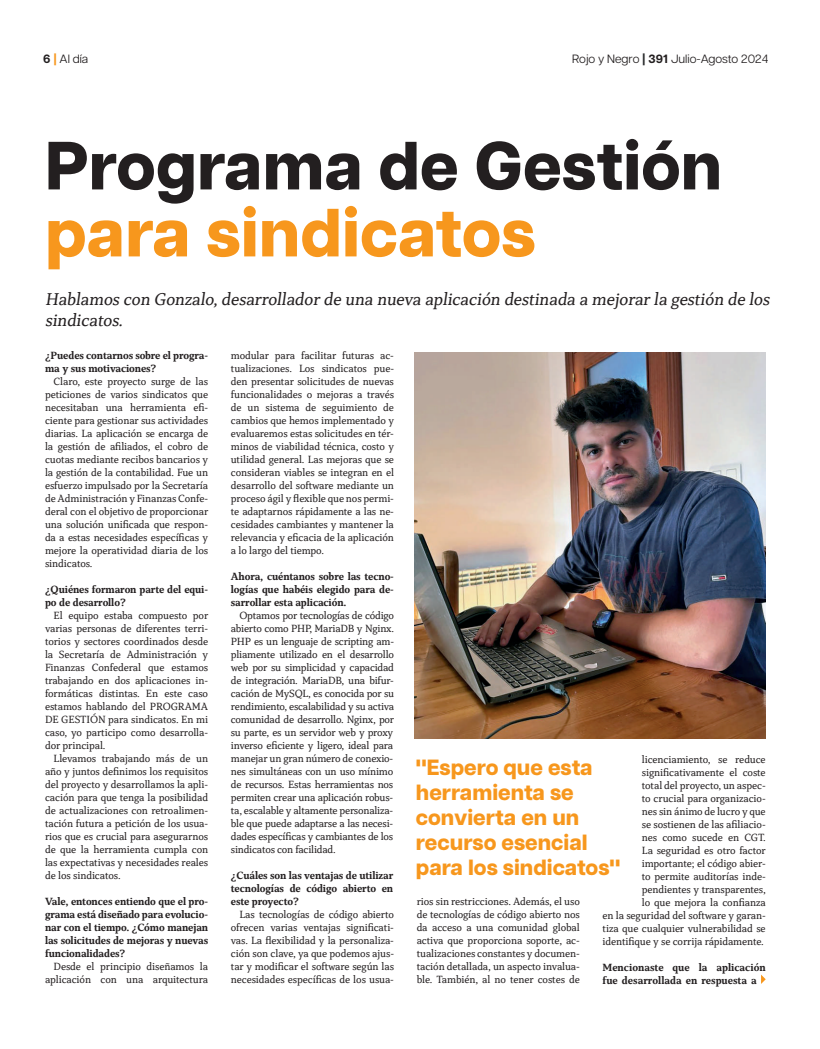
<style>
.page{position:relative;width:820px;height:1049px;background:#fff}
.page>*{position:absolute;margin:0;border:0;box-sizing:border-box;transform-origin:0 0}
.t1{font:800 68px "Articulat CF";color:#231f20}
.t2{font:800 68px "Articulat CF";color:#f7971d}
.t3{font:800 22px/25px "Articulat CF";color:#f7971d}
.t4{font:18px/21.6px "Capitolina W03";color:#231f20}
.t5{font:12px "Articulat CF";color:#231f20}
.t6{font:11px/13px "Capitolina W03";letter-spacing:-.01em;color:#231f20;text-align:justify}
.t7{font:700 11px/13px "Capitolina W03";letter-spacing:-.01em;color:#231f20}
.s1{font-weight:700}
.s2{font-weight:800;color:#f7971d}
.s3{font-weight:800;color:#282a2b}
</style>
<div class="page">
<svg style="left:761px;top:974px;width:4px;height:10px"></svg>
<img style="left:414px;top:353px;width:351px;height:385px">
<p class="t5" style="left:43px;top:52px;width:46px"><span class="s1">6</span> <span class="s2">|</span> Al día</p>
<p class="t5" style="left:572px;top:52px;width:197px">Rojo y Negro <span class="s3">|</span> <span class="s1">391</span> Julio-Agosto 2024</p>
<h1 class="t1" style="left:45px;top:126px;width:678px">Programa de Gestión</h1>
<h1 class="t2" style="left:45px;top:193px;width:492px">para sindicatos</h1>
<h3 class="t4" style="left:45px;top:288px;width:728px">Hablamos con Gonzalo,desarrollador de una nueva aplicación destinada a mej orar la gestión de los sindicatos.</h3>
<p class="t7" style="left:45px;top:349px;width:164px">¿Puedes contarnos sobre el progra&shy;ma y sus motivaciones?</p>
<p class="t6" style="left:45px;top:375px;width:165px;text-indent:9px">Claro, este proyecto surge de las peticiones de varios sindicatos que necesitaban una herramienta efi&shy;ciente para gestionar sus actividades diarias. La aplicación se encarga de la gestión de afiliados, el cobro de cuotas mediante recibos bancarios y la gestión de la contabilidad. Fue un esfuerzo impulsado por la Secretaría de Administración y Finanzas Confe&shy;deral con el objetivo de proporcionar una solución unificada que respon&shy;da a estas necesidades específicas y mejore la operatividad diaria de los sindicatos.</p>
<p class="t7" style="left:45px;top:583px;width:164px">¿Quiénes formaron parte del equi&shy;po de desarrollo?</p>
<p class="t6" style="left:45px;top:609px;width:165px;text-indent:9px">El equipo estaba compuesto por varias personas de diferentes terri&shy;torios y sectores coordinados desde la Secretaría de Administración y Finanzas Confederal que estamos trabajando en dos aplicaciones in&shy;formáticas distintas. En este caso estamos hablando del PROGRAMA DE GESTIÓN para sindicatos. En mi caso, yo participo como desarrolla&shy;dor principal.</p>
<p class="t6" style="left:45px;top:752px;width:165px;text-indent:9px">Llevamos trabajando más de un año y juntos definimos los requisitos del proyecto y desarrollamos la apli&shy;cación para que tenga la posibilidad de actualizaciones con retroalimen&shy;tación futura a petición de los usua&shy;rios que es crucial para asegurarnos de que la herramienta cumpla con las expectativas y necesidades reales de los sindicatos.</p>
<p class="t7" style="left:45px;top:895px;width:164px;text-align:justify">Vale, entonces entiendo que el pro&shy;grama está diseñado para evolucio&shy;nar con el tiempo. ¿Cómo manejan las solicitudes de mejoras y nuevas funcionalidades?</p>
<p class="t6" style="left:45px;top:960px;width:164px;text-align:right">Desde el principio diseñamos la aplicación con una arquitectura</p>
<p class="t6" style="left:231px;top:349px;width:165px">modular para facilitar futuras ac&shy;tualizaciones. Los sindicatos pue&shy;den presentar solicitudes de nuevas funcionalidades o mejoras a través de un sistema de seguimiento de cambios que hemos implementado y evaluaremos estas solicitudes en tér&shy;minos de viabilidad técnica, costo y utilidad general. Las mejoras que se consideran viables se integran en el desarrollo del software mediante un proceso ágil y flexible que nos permi&shy;te adaptarnos rápidamente a las ne&shy;cesidades cambiantes y mantener la relevancia y eficacia de la aplicación a lo largo del tiempo.</p>
<p class="t7" style="left:231px;top:570px;width:164px;text-align:justify">Ahora, cuéntanos sobre las tecno&shy;logías que habéis elegido para de&shy;sarrollar esta aplicación.</p>
<p class="t6" style="left:231px;top:609px;width:165px;text-indent:9px">Optamos por tecnologías de código abierto como PHP, MariaDB y Nginx.<br>PHP es un lenguaje de scripting am&shy;pliamente utilizado en el desarrollo web por su simplicidad y capacidad de integración. MariaDB, una bifur&shy;cación de MySQL, es conocida por su rendimiento, escalabilidad y su activa comunidad de desarrollo. Nginx, por su parte, es un servidor web y proxy inverso eficiente y ligero, ideal para manejar un gran número de conexio&shy;nes simultáneas con un uso mínimo de recursos. Estas herramientas nos permiten crear una aplicación robus&shy;ta, escalable y altamente personaliza&shy;ble que puede adaptarse a las necesi&shy;dades específicas y cambiantes de los sindicatos con facilidad.</p>
<p class="t7" style="left:231px;top:869px;width:164px;text-align:justify">¿Cuáles son las ventajas de utilizar tecnologías de código abierto en este proyecto?</p>
<p class="t6" style="left:231px;top:908px;width:164px;text-indent:9px">Las tecnologías de código abierto ofrecen varias ventajas significati&shy;vas. La flexibilidad y la personaliza&shy;ción son clave, ya que podemos ajus&shy;tar y modificar el software según las necesidades específicas de los usua-</p>
<p class="t6" style="left:602px;top:753px;width:165px;text-align:right">licenciamiento, se reduce significativamente el coste<br>total del proyecto, un aspec-<br>to crucial para organizacio-<br>nes sin ánimo de lucro y que<br>se sostienen de las afiliacio-<br>nes como sucede en CGT.<br>La seguridad es otro factor importante; el código abier-<br>to permite auditorías inde&shy;pendientes y transparentes,<br>lo que mejora la confianza<br>en la seguridad del software y garan&shy;tiza que cualquier vulnerabilidad se identifique y se corrija rápidamente.</p>
<p class="t7" style="left:602px;top:961px;width:164px">Mencionaste que la aplicación fue desarrollada en respuesta a</p>
<h2 class="t3" style="left:416px;top:756px;width:206px">"Espero que esta herramienta se convierta en un recurso esencial para los sindicatos"</h2>
<p class="t6" style="left:416px;top:895px;width:165px">rios sin restricciones. Además, el uso de tecnologías de código abierto nos da acceso a una comunidad global activa que proporciona soporte, ac&shy;tualizaciones constantes y documen&shy;tación detallada, un aspecto invalua&shy;ble. También, al no tener costes de</p>
</div>
